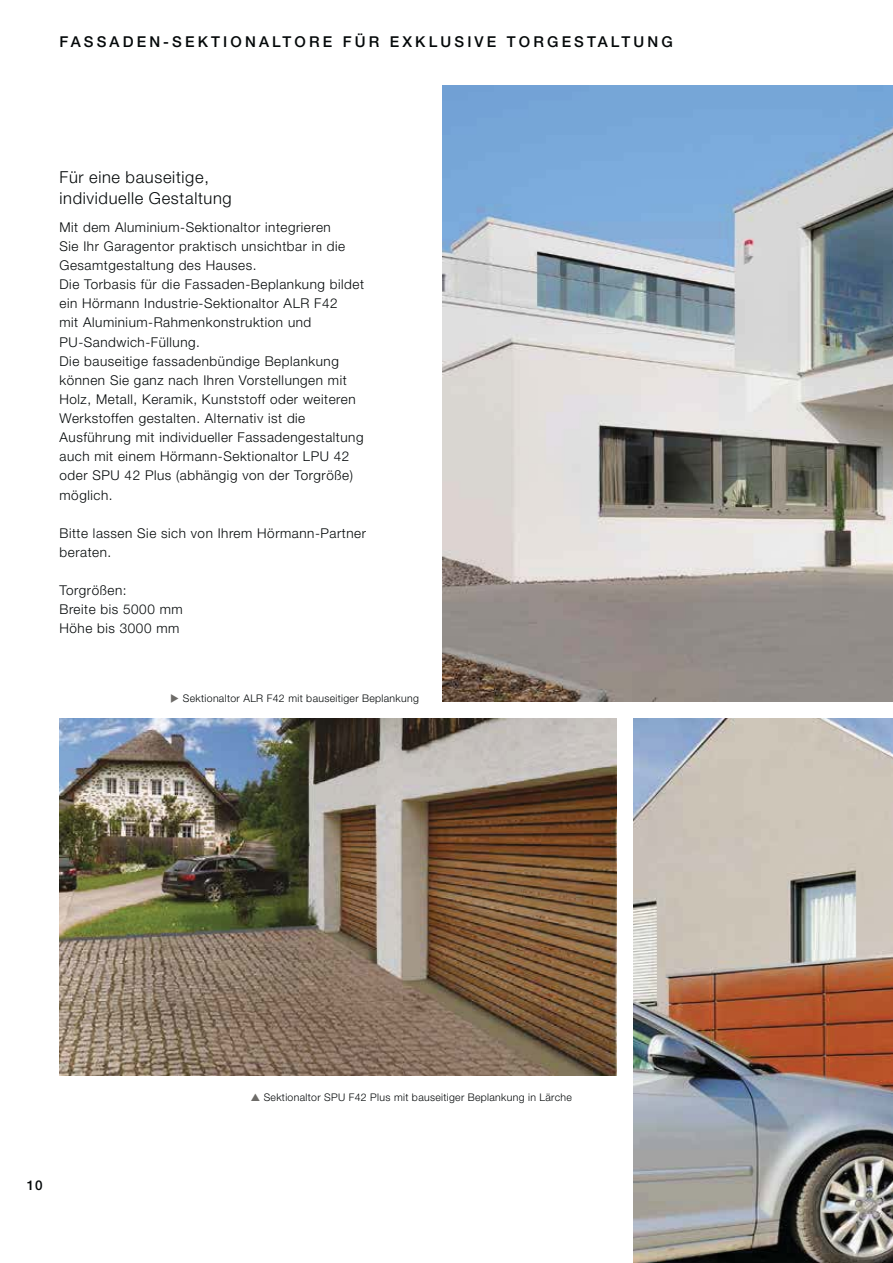
<style>
.page{position:relative;width:893px;height:1263px;background:#fff}
.page>*{position:absolute;margin:0;border:0;box-sizing:border-box;transform-origin:0 0}
.t1{font:300 16.5px/21.3px "Hoermann Helvetica Neue";letter-spacing:.04em;color:#040809}
.t2{font:500 15px "Hoermann Helvetica Neue";letter-spacing:.21em;color:#040809}
.t3{font:300 13.5px/19px "Hoermann Helvetica Neue";letter-spacing:.04em;color:#040809}
.t4{font:500 13.5px "Hoermann Helvetica Neue";color:#040809}
.t5{font:300 10.5px "Hoermann Helvetica Neue";letter-spacing:.03em;color:#040809}
.s1{color:#6d6b68}
</style>
<div class="page">
<img style="left:633px;top:719px;width:260px;height:544px">
<img style="left:60px;top:719px;width:556px;height:357px">
<img style="left:442px;top:85px;width:451px;height:617px">
<p class="t2" style="left:60px;top:36px;width:615px">FASSADEN-SEKTIONALTORE FÜR EXKLUSIVE TORGESTALTUNG</p>
<p class="t1" style="left:60px;top:168px;width:174px">Für eine bauseitige, individuelle Gestaltung</p>
<p class="t3" style="left:60px;top:219px;width:306px">Mit dem Aluminium-Sektionaltor integrieren<br>Sie Ihr Garagentor praktisch unsichtbar in die Gesamtgestaltung des Hauses.<br>Die Torbasis für die Fassaden-Beplankung bildet ein Hörmann Industrie-Sektionaltor ALR F42<br>mit Aluminium-Rahmenkonstruktion und PU-Sandwich-Füllung.<br>Die bauseitige fassadenbündige Beplankung können Sie ganz nach Ihren Vorstellungen mit Holz, Metall, Keramik, Kunststoff oder weiteren Werkstoffen gestalten. Alternativ ist die Ausführung mit individueller Fassadengestaltung auch mit einem Hörmann-Sektionaltor LPU 42 oder SPU 42 Plus (abhängig von der Torgröße) möglich.</p>
<p class="t3" style="left:60px;top:525px;width:308px">Bitte lassen Sie sich von Ihrem Hörmann-Partner beraten.</p>
<p class="t3" style="left:60px;top:582px;width:125px">Torgrößen:<br>Breite bis 5000 mm<br>Höhe bis 3000 mm</p>
<p class="t5" style="left:170px;top:694px;width:250px"><span class="s1">▶</span> Sektionaltor ALR F42 mit bauseitiger Beplankung</p>
<p class="t4" style="left:27px;top:1181px;width:17px">10</p>
<p class="t5" style="left:251px;top:1094px;width:323px"><span class="s1">▲</span> Sektionaltor SPU F42 Plus mit bauseitiger Beplankung in Lärche</p>
</div>
